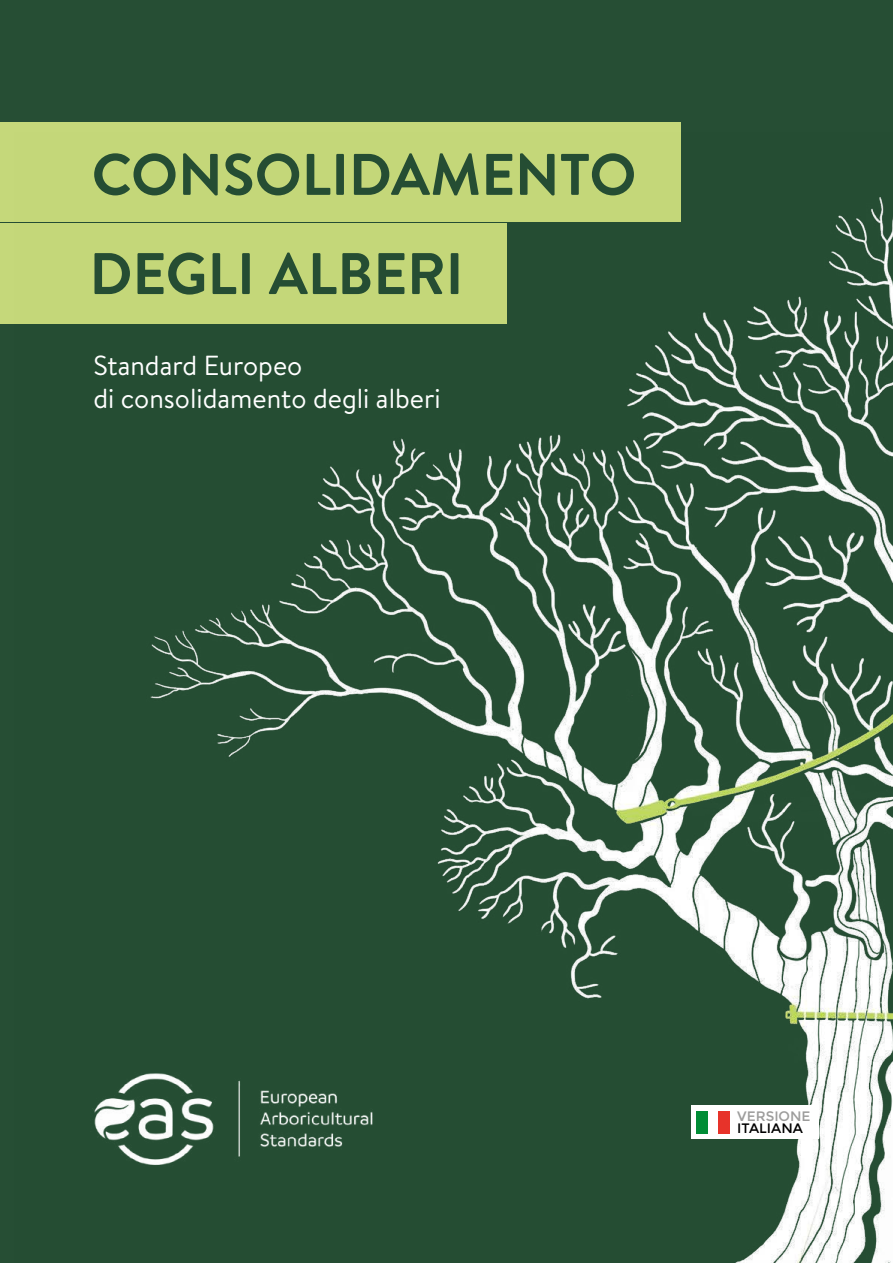
<style>
.page{position:relative;width:893px;height:1263px;background:#264e34}
.page>*{position:absolute;margin:0;border:0;box-sizing:border-box;transform-origin:0 0}
.t1{font:700 58.5px/99.1px "Brandon Text";color:#264e34}
.t2{font:27.6px/33px "Brandon Text";color:#fff}
.t3{font:13.65px "Montserrat";color:#9d9d9c}
.t4{font:13.65px "Montserrat";color:#000}
</style>
<div class="page">
<div style="left:0;top:122px;width:680px;height:100px;background:#c5d87a"></div>
<div style="left:0;top:224px;width:506px;height:100px;background:#c5d87a"></div>
<img style="left:14px;top:133px;width:879px;height:1130px">
<div style="left:691px;top:1106px;width:128px;height:33px;background:#fff"></div>
<div style="left:719px;top:1111px;width:11px;height:22px;background:#e7332a"></div>
<div style="left:696px;top:1111px;width:12px;height:22px;background:#008d36"></div>
<h1 class="t1" style="left:90px;top:124px;width:548px">CONSOLIDAMENTO<br>DEGLI ALBERI</h1>
<p class="t2" style="left:93px;top:348px;width:349px">Standard Europeo<br>di consolidamento degli alberi</p>
<p class="t3" style="left:737px;top:1108px;width:75px">VERSIONE</p>
<p class="t4" style="left:737px;top:1120px;width:67px">ITALIANA</p>
</div>
